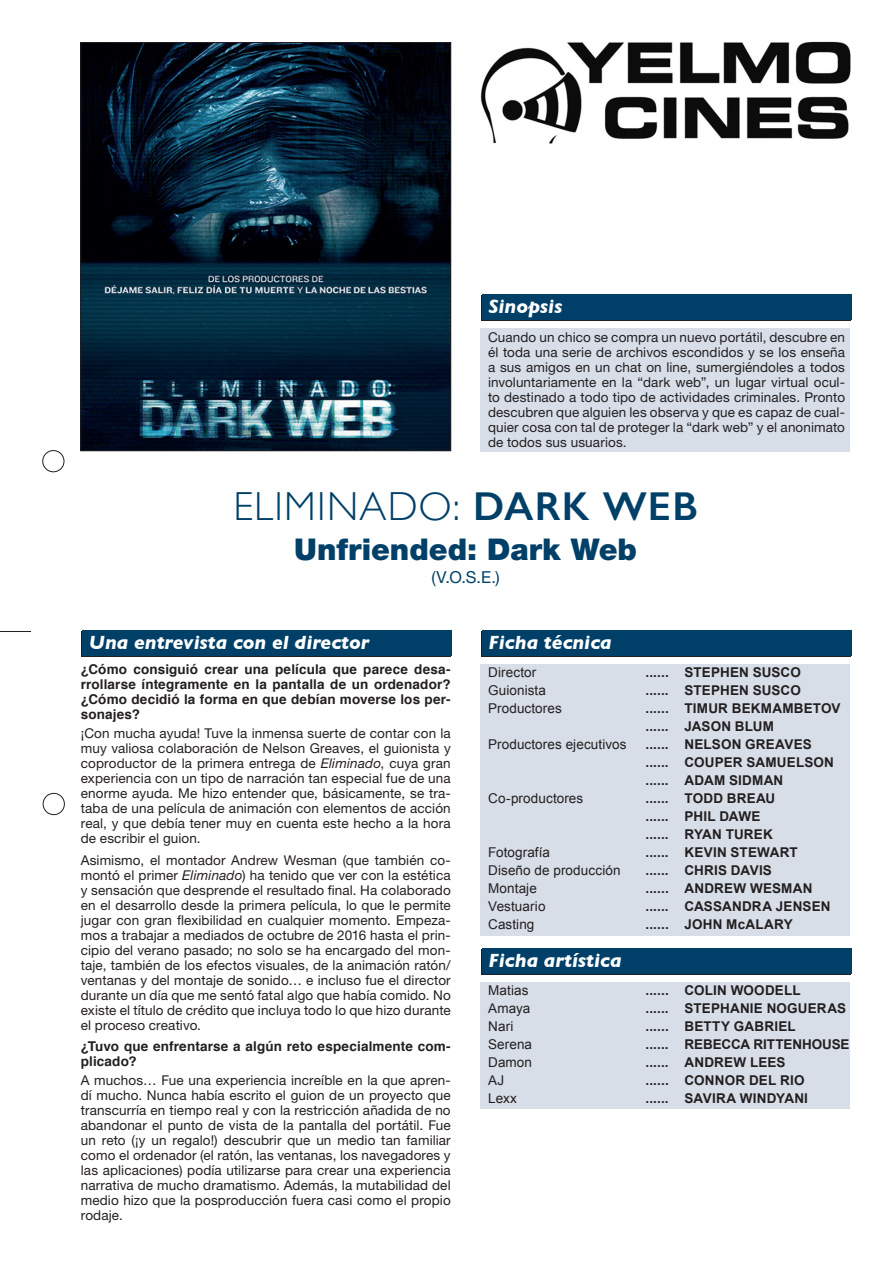
<style>
.page{position:relative;width:893px;height:1263px;background:#fff}
.page>*{position:absolute;margin:0;border:0;box-sizing:border-box;transform-origin:0 0}
.t1{font:300 40.5px "Gill Sans";letter-spacing:.03em;color:#004068}
.t2{font:900 30px "Helvetica Neue";color:#004068}
.t3{font:italic 700 19.5px "Gill Sans";color:#fff}
.t4{font:16.5px "Helvetica Neue";color:#004068}
.t5{font:13.5px/15px "Helvetica Neue";letter-spacing:.01em;color:#231f20;text-align:justify}
.t6{font:700 13.5px "Arial";letter-spacing:.01em;color:#231f20}
.t7{font:700 13.5px/15px "Helvetica";letter-spacing:.01em;color:#231f20;text-align:justify}
.t8{font:13.5px "Arial";letter-spacing:.01em;color:#231f20}
.s1{font-weight:600}
.s2{font-style:italic}
</style>
<div class="page">
<img style="left:82px;top:44px;width:367px;height:405px">
<div style="left:80px;top:42px;width:371px;height:409px;border:1px solid #231f20"></div>
<div style="left:480px;top:296px;width:370px;height:25px;background:#231f20"></div>
<svg style="left:81px;top:631px;width:370px;height:25px"></svg>
<div style="left:482px;top:294px;width:369px;height:26px;background:#004068"></div>
<div style="left:82px;top:630px;width:370px;height:25px;background:#004068"></div>
<div style="left:480px;top:328px;width:370px;height:123px;background:#d7dee8"></div>
<hr style="left:0;top:631px;width:31px;height:1px;background:#231f20">
<div style="left:43px;top:450px;width:21px;height:22px;border:1px solid #231f20;border-radius:50%"></div>
<div style="left:43px;top:793px;width:22px;height:22px;border:1px solid #231f20;border-radius:50%"></div>
<img style="left:480px;top:41px;width:370px;height:102px">
<svg style="left:481px;top:631px;width:369px;height:25px"></svg>
<div style="left:481px;top:949px;width:369px;height:26px;background:#231f20"></div>
<div style="left:482px;top:630px;width:369px;height:25px;background:#004068"></div>
<div style="left:482px;top:948px;width:369px;height:26px;background:#004068"></div>
<div style="left:480px;top:664px;width:370px;height:271px;background:#d7dee8"></div>
<div style="left:480px;top:982px;width:370px;height:127px;background:#d7dee8"></div>
<p class="t3" style="left:489px;top:295px;width:75px">Sinopsis</p>
<p class="t5" style="left:488px;top:329px;width:359px">Cuando un chico se compra un nuevo portátil, descubre en él toda una serie de archivos escondidos y se los enseña a sus amigos en un chat on line, sumergiéndoles a todos involuntariamente en la “dark web”, un lugar virtual ocul&shy;to destinado a todo tipo de actividades criminales. Pronto descubren que alguien les observa y que es capaz de cual&shy;quier cosa con tal de proteger la “dark web” y el anonimato de todos sus usuarios.</p>
<p class="t1" style="left:233px;top:475px;width:466px">ELIMINADO: <span class="s1">DARK WEB</span></p>
<p class="t2" style="left:294px;top:531px;width:344px">Unfriended: Dark Web</p>
<p class="t4" style="left:432px;top:567px;width:70px">(V.O.S.E.)</p>
<p class="t3" style="left:89px;top:631px;width:282px">Una entrevista con el director</p>
<p class="t7" style="left:81px;top:662px;width:371px">¿Cómo consiguió crear una película que parece desa&shy;rrollarse íntegramente en la pantalla de un ordenador? ¿Cómo decidió la forma en que debían moverse los per&shy;sonajes?</p>
<p class="t5" style="left:81px;top:726px;width:371px">¡Con mucha ayuda! Tuve la inmensa suerte de contar con la muy valiosa colaboración de Nelson Greaves, el guionista y coproductor de la primera entrega de <span class="s2">Eliminado</span>, cuya gran experiencia con un tipo de narración tan especial fue de una enorme ayuda. Me hizo entender que, básicamente, se tra&shy;taba de una película de animación con elementos de acción real, y que debía tener muy en cuenta este hecho a la hora de escribir el guion.</p>
<p class="t5" style="left:81px;top:852px;width:371px">Asimismo, el montador Andrew Wesman (que también co&shy;montó el primer <span class="s2">Eliminado</span>) ha tenido que ver con la estética y sensación que desprende el resultado final. Ha colaborado en el desarrollo desde la primera película, lo que le permite jugar con gran flexibilidad en cualquier momento. Empeza&shy;mos a trabajar a mediados de octubre de 2016 hasta el prin&shy;cipio del verano pasado; no solo se ha encargado del mon&shy;taje, también de los efectos visuales, de la animación ratón/ ventanas y del montaje de sonido… e incluso fue el director durante un día que me sentó fatal algo que había comido. No existe el título de crédito que incluya todo lo que hizo durante el proceso creativo.</p>
<p class="t7" style="left:81px;top:1039px;width:371px">¿Tuvo que enfrentarse a algún reto especialmente com&shy;plicado?</p>
<p class="t5" style="left:81px;top:1073px;width:371px">A muchos… Fue una experiencia increíble en la que apren&shy;dí mucho. Nunca había escrito el guion de un proyecto que transcurría en tiempo real y con la restricción añadida de no abandonar el punto de vista de la pantalla del portátil. Fue un reto (¡y un regalo!) descubrir que un medio tan familiar como el ordenador (el ratón, las ventanas, los navegadores y las aplicaciones) podía utilizarse para crear una experiencia narrativa de mucho dramatismo. Además, la mutabilidad del medio hizo que la posproducción fuera casi como el propio rodaje.</p>
<p class="t3" style="left:489px;top:631px;width:125px">Ficha técnica</p>
<p class="t8" style="left:488px;top:664px;width:50px">Director</p>
<p class="t6" style="left:645px;top:664px;width:157px">...... STEPHEN SUSCO</p>
<p class="t8" style="left:488px;top:682px;width:59px">Guionista</p>
<p class="t6" style="left:645px;top:682px;width:157px">...... STEPHEN SUSCO</p>
<p class="t8" style="left:488px;top:700px;width:75px">Productores</p>
<p class="t6" style="left:645px;top:700px;width:196px">...... TIMUR BEKMAMBETOV</p>
<p class="t6" style="left:645px;top:718px;width:130px">...... JASON BLUM</p>
<p class="t8" style="left:488px;top:736px;width:140px">Productores ejecutivos</p>
<p class="t6" style="left:645px;top:736px;width:168px">...... NELSON GREAVES</p>
<p class="t6" style="left:645px;top:754px;width:190px">...... COUPER SAMUELSON</p>
<p class="t6" style="left:645px;top:772px;width:139px">...... ADAM SIDMAN</p>
<p class="t8" style="left:488px;top:790px;width:97px">Co-productores</p>
<p class="t6" style="left:645px;top:790px;width:131px">...... TODD BREAU</p>
<p class="t6" style="left:645px;top:808px;width:116px">...... PHIL DAWE</p>
<p class="t6" style="left:645px;top:826px;width:129px">...... RYAN TUREK</p>
<p class="t8" style="left:488px;top:844px;width:63px">Fotografía</p>
<p class="t6" style="left:645px;top:844px;width:154px">...... KEVIN STEWART</p>
<p class="t8" style="left:488px;top:862px;width:134px">Diseño de producción</p>
<p class="t6" style="left:645px;top:862px;width:128px">...... CHRIS DAVIS</p>
<p class="t8" style="left:488px;top:880px;width:50px">Montaje</p>
<p class="t6" style="left:645px;top:880px;width:168px">...... ANDREW WESMAN</p>
<p class="t8" style="left:488px;top:898px;width:59px">Vestuario</p>
<p class="t6" style="left:645px;top:898px;width:187px">...... CASSANDRA JENSEN</p>
<p class="t8" style="left:488px;top:916px;width:48px">Casting</p>
<p class="t6" style="left:645px;top:916px;width:149px">...... JOHN McALARY</p>
<p class="t3" style="left:489px;top:949px;width:135px">Ficha artística</p>
<p class="t8" style="left:488px;top:983px;width:42px">Matias</p>
<p class="t6" style="left:645px;top:983px;width:157px">...... COLIN WOODELL</p>
<p class="t8" style="left:488px;top:1001px;width:44px">Amaya</p>
<p class="t6" style="left:645px;top:1001px;width:202px">...... STEPHANIE NOGUERAS</p>
<p class="t8" style="left:488px;top:1019px;width:27px">Nari</p>
<p class="t6" style="left:645px;top:1019px;width:152px">...... BETTY GABRIEL</p>
<p class="t8" style="left:488px;top:1037px;width:45px">Serena</p>
<p class="t6" style="left:645px;top:1037px;width:206px">...... REBECCA RITTENHOUSE</p>
<p class="t8" style="left:488px;top:1055px;width:45px">Damon</p>
<p class="t6" style="left:645px;top:1055px;width:142px">...... ANDREW LEES</p>
<p class="t8" style="left:488px;top:1073px;width:18px">AJ</p>
<p class="t6" style="left:645px;top:1073px;width:161px">...... CONNOR DEL RIO</p>
<p class="t8" style="left:488px;top:1091px;width:30px">Lexx</p>
<p class="t6" style="left:645px;top:1091px;width:164px">...... SAVIRA WINDYANI</p>
</div>
